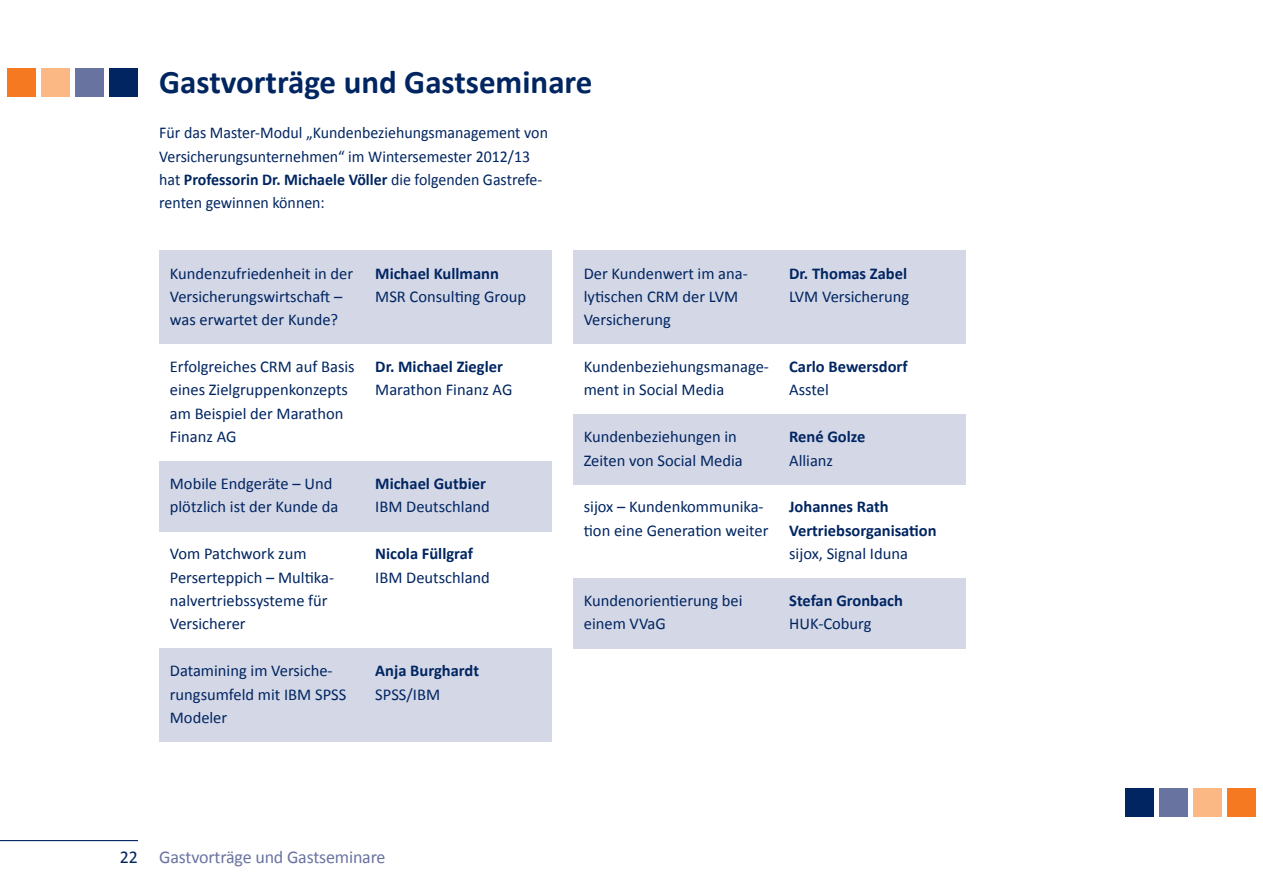
<style>
.page{position:relative;width:1263px;height:893px;background:#fff}
.page>*{position:absolute;margin:0;border:0;box-sizing:border-box;transform-origin:0 0}
.t1{font:700 33px "Calibri";color:#002561}
.t2{font:18px "Calibri";letter-spacing:-.01em;color:#6973a0}
.t3{font:16.5px/23.4px "Calibri";color:#002561}
.t4{font:16.5px/23.4px "Calibri";color:#002561;scale:.96 1}
.t5{font:700 16.5px/23.4px "Calibri";color:#002561}
.s1{font-weight:700}
.s2{color:#002561}
</style>
<div class="page">
<hr style="left:0;top:840px;width:138px;height:1px;background:#002561">
<div style="left:1227px;top:788px;width:28px;height:28px;background:#f47920"></div>
<div style="left:1125px;top:788px;width:29px;height:28px;background:#002561"></div>
<div style="left:1193px;top:788px;width:28px;height:28px;background:#fbb784"></div>
<div style="left:1159px;top:788px;width:29px;height:28px;background:#6973a0"></div>
<div style="left:7px;top:68px;width:29px;height:29px;background:#f47920"></div>
<div style="left:109px;top:68px;width:29px;height:29px;background:#002561"></div>
<div style="left:41px;top:68px;width:29px;height:29px;background:#fbb784"></div>
<div style="left:75px;top:68px;width:29px;height:29px;background:#6973a0"></div>
<div style="left:159px;top:251px;width:393px;height:93px;background:#d4d7e6"></div>
<div style="left:573px;top:251px;width:393px;height:93px;background:#d4d7e6"></div>
<div style="left:573px;top:415px;width:393px;height:70px;background:#d4d7e6"></div>
<div style="left:573px;top:578px;width:393px;height:70px;background:#d4d7e6"></div>
<div style="left:159px;top:461px;width:393px;height:70px;background:#d4d7e6"></div>
<div style="left:159px;top:648px;width:393px;height:94px;background:#d4d7e6"></div>
<h1 class="t1" style="left:159px;top:61px;width:435px">Gastvorträge und Gastseminare</h1>
<p class="t4" style="left:159px;top:121px;width:406px">Für das Master-Modul „Kundenbeziehungsmanagement von Versicherungsunternehmen“ im Wintersemester 2012/13 hat <span class="s1">Professorin Dr. Michaele Völler</span> die folgenden Gastrefe&shy;renten gewinnen können:</p>
<p class="t3" style="left:170px;top:261px;width:185px">Kundenzufriedenheit in der<br>Versicherungswirtschaft – was erwartet der Kunde?</p>
<p class="t3" style="left:170px;top:355px;width:186px">Erfolgreiches CRM auf Basis eines Zielgruppenkonzepts am Beispiel der Marathon<br>Finanz AG</p>
<p class="t3" style="left:170px;top:472px;width:170px">Mobile Endgeräte – Und plötzlich ist der Kunde da</p>
<p class="t3" style="left:170px;top:542px;width:166px">Vom Patchwork zum<br>Perserteppich – Multika&shy;nalvertriebssysteme für<br>Versicherer</p>
<p class="t3" style="left:170px;top:659px;width:178px">Datamining im Versiche&shy;rungsumfeld mit IBM SPSS<br>Modeler</p>
<p class="t5" style="left:375px;top:261px;width:125px">Michael Kullmann</p>
<p class="t3" style="left:375px;top:285px;width:152px">MSR Consulting Group</p>
<p class="t5" style="left:375px;top:355px;width:129px">Dr. Michael Ziegler</p>
<p class="t3" style="left:375px;top:378px;width:139px">Marathon Finanz AG</p>
<p class="t5" style="left:375px;top:472px;width:112px">Michael Gutbier</p>
<p class="t3" style="left:375px;top:495px;width:116px">IBM Deutschland</p>
<p class="t5" style="left:375px;top:542px;width:99px">Nicola Füllgraf</p>
<p class="t3" style="left:375px;top:565px;width:116px">IBM Deutschland</p>
<p class="t5" style="left:375px;top:659px;width:105px">Anja Burghardt</p>
<p class="t3" style="left:375px;top:682px;width:66px">SPSS/IBM</p>
<p class="t3" style="left:584px;top:261px;width:166px">Der Kundenwert im ana&shy;lytischen CRM der LVM<br>Versicherung</p>
<p class="t3" style="left:584px;top:355px;width:187px">Kundenbeziehungsmanage&shy;ment in Social Media</p>
<p class="t3" style="left:584px;top:425px;width:160px">Kundenbeziehungen in<br>Zeiten von Social Media</p>
<p class="t3" style="left:584px;top:495px;width:186px">sijox – Kundenkommunika&shy;tion eine Generation weiter</p>
<p class="t3" style="left:584px;top:589px;width:160px">Kundenorientierung bei einem VVaG</p>
<p class="t5" style="left:789px;top:261px;width:119px">Dr. Thomas Zabel</p>
<p class="t3" style="left:789px;top:285px;width:122px">LVM Versicherung</p>
<p class="t5" style="left:789px;top:355px;width:120px">Carlo Bewersdorf</p>
<p class="t3" style="left:789px;top:378px;width:41px">Asstel</p>
<p class="t5" style="left:789px;top:425px;width:78px">René Golze</p>
<p class="t3" style="left:789px;top:448px;width:45px">Allianz</p>
<p class="t5" style="left:789px;top:495px;width:149px">Johannes Rath<br>Vertriebsorganisation</p>
<p class="t3" style="left:789px;top:542px;width:120px">sijox, Signal Iduna</p>
<p class="t5" style="left:789px;top:589px;width:115px">Stefan Gronbach</p>
<p class="t3" style="left:789px;top:612px;width:84px">HUK-Coburg</p>
<p class="t2" style="left:120px;top:846px;width:267px"><span class="s2">22</span> Gastvorträge und Gastseminare</p>
</div>
